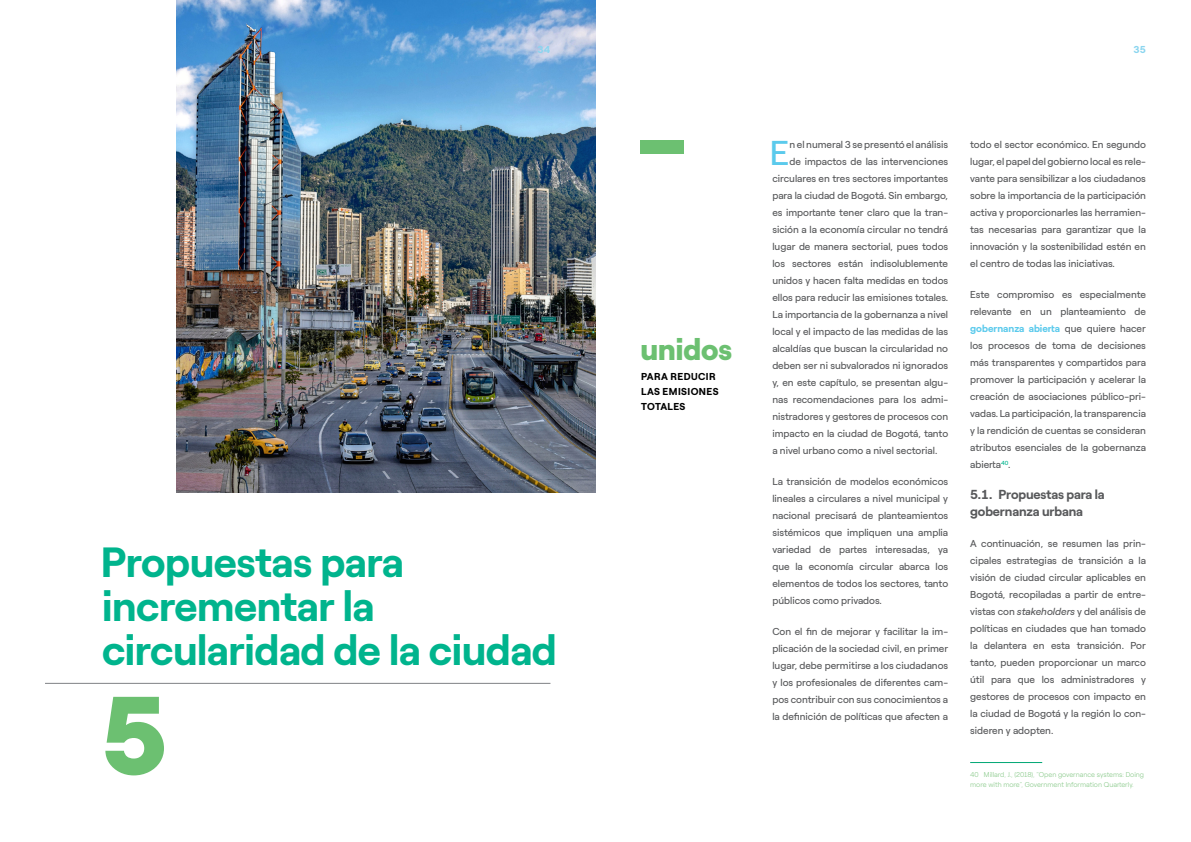
<style>
.page{position:relative;width:1191px;height:842px;background:#fff}
.page>*{position:absolute;margin:0;border:0;box-sizing:border-box;transform-origin:0 0}
.Left{font:900 111px "Roobert ENEL";color:#6cc071}
.t1{font:700 42px/44px "Roobert ENEL";letter-spacing:-.01em;color:#00b48d}
.general{font:34.3px "Roobert ENEL";color:#5bcaec}
._40_40_Left{font:900 30px "Roobert ENEL";color:#6cc071}
.t2{font:700 13px/17px "Roobert ENEL";letter-spacing:-.01em;color:#58595b}
.general-2{font:10px/17px "Roobert ENEL";color:#58595b;text-align:justify}
._10_12_Left{font:700 10px/15px "Roobert ENEL";letter-spacing:.035em;color:#000}
.t3{font:700 10px "Roobert ENEL";color:#8ad5ef}
.nota_pagina{font:300 7px "Roobert ENEL";color:#8aca8b}
.s1{font-weight:700;color:#5bcaec}
.s2{font-style:italic}
</style>
<div class="page">
<hr style="left:970px;top:762px;width:72px;height:1px;background:#00a775">
<img style="left:177px;top:0;width:418px;height:492px">
<hr style="left:45px;top:683px;width:505px;height:1px;background:#808285">
<div style="left:640px;top:140px;width:44px;height:13px;background:#6cc071"></div>
<p class="t3" style="left:537px;top:41px;width:15px">34</p>
<p class="t3" style="left:1133px;top:41px;width:14px">35</p>
<p class="t1" style="left:102px;top:536px;width:456px;text-indent:-57px">5. Propuestas para incrementar la circularidad de la ciudad</p>
<p class="Left" style="left:100px;top:648px;width:70px">5</p>
<p class="_40_40_Left" style="left:640px;top:326px;width:93px">unidos</p>
<p class="_10_12_Left" style="left:641px;top:368px;width:79px">PARA REDUCIR<br>LAS EMISIONES<br>TOTALES</p>
<p class="general" style="left:770px;top:127px;width:21px">E</p>
<p class="general-2" style="left:789px;top:135px;width:160px">n el numeral 3 se presentó el análisis</p>
<p class="general-2" style="left:789px;top:152px;width:160px">de impactos de las intervenciones</p>
<p class="general-2" style="left:772px;top:169px;width:177px">circulares en tres sectores importantes</p>
<p class="general-2" style="left:772px;top:186px;width:177px">para la ciudad de Bogotá. Sin embargo,</p>
<p class="general-2" style="left:772px;top:203px;width:177px">es importante tener claro que la tran-</p>
<p class="general-2" style="left:772px;top:220px;width:177px">sición a la economía circular no tendrá</p>
<p class="general-2" style="left:772px;top:237px;width:177px">lugar de manera sectorial, pues todos</p>
<p class="general-2" style="left:772px;top:254px;width:177px">los sectores están indisolublemente</p>
<p class="general-2" style="left:772px;top:271px;width:177px">unidos y hacen falta medidas en todos</p>
<p class="general-2" style="left:772px;top:288px;width:177px">ellos para reducir las emisiones totales.</p>
<p class="general-2" style="left:772px;top:305px;width:177px">La importancia de la gobernanza a nivel</p>
<p class="general-2" style="left:772px;top:322px;width:177px">local y el impacto de las medidas de las</p>
<p class="general-2" style="left:772px;top:339px;width:177px">alcaldías que buscan la circularidad no</p>
<p class="general-2" style="left:772px;top:356px;width:177px">deben ser ni subvalorados ni ignorados</p>
<p class="general-2" style="left:772px;top:373px;width:177px">y, en este capítulo, se presentan algu-</p>
<p class="general-2" style="left:772px;top:390px;width:177px">nas recomendaciones para los admi-</p>
<p class="general-2" style="left:772px;top:407px;width:177px">nistradores y gestores de procesos con</p>
<p class="general-2" style="left:772px;top:424px;width:177px">impacto en la ciudad de Bogotá, tanto</p>
<p class="general-2" style="left:772px;top:441px;width:166px">a nivel urbano como a nivel sectorial.</p>
<p class="general-2" style="left:772px;top:472px;width:177px">La transición de modelos económicos lineales a circulares a nivel municipal y nacional precisará de planteamientos sistémicos que impliquen una amplia variedad de partes interesadas, ya que la economía circular abarca los elementos de todos los sectores, tanto públicos como privados.</p>
<p class="general-2" style="left:772px;top:622px;width:177px">Con el fin de mejorar y facilitar la im&shy;plicación de la sociedad civil, en primer lugar, debe permitirse a los ciudadanos y los profesionales de diferentes cam&shy;pos contribuir con sus conocimientos a la definición de políticas que afecten a</p>
<p class="general-2" style="left:970px;top:135px;width:177px">todo el sector económico. En segundo lugar, el papel del gobierno local es rele&shy;vante para sensibilizar a los ciudadanos sobre la importancia de la participación activa y proporcionarles las herramien&shy;tas necesarias para garantizar que la innovación y la sostenibilidad estén en el centro de todas las iniciativas.</p>
<p class="general-2" style="left:970px;top:285px;width:177px">Este compromiso es especialmente relevante en un planteamiento de <span class="s1">gobernanza abierta</span> que quiere hacer los procesos de toma de decisiones más transparentes y compartidos para promover la participación y acelerar la creación de asociaciones público-pri&shy;vadas. La participación, la transparencia y la rendición de cuentas se consideran atributos esenciales de la gobernanza abierta<sup>40</sup>.</p>
<p class="t2" style="left:970px;top:485px;width:136px">5.1. Propuestas para la gobernanza urbana</p>
<p class="general-2" style="left:970px;top:534px;width:177px">A continuación, se resumen las prin&shy;cipales estrategias de transición a la visión de ciudad circular aplicables en Bogotá, recopiladas a partir de entre&shy;vistas con <span class="s2">stakeholders</span> y del análisis de políticas en ciudades que han tomado la delantera en esta transición. Por tanto, pueden proporcionar un marco útil para que los administradores y gestores de procesos con impacto en la ciudad de Bogotá y la región lo con&shy;sideren y adopten.</p>
<p class="nota_pagina" style="left:970px;top:769px;width:175px">40 Millard, J., (2018), “Open governance systems: Doing</p>
<p class="nota_pagina" style="left:970px;top:779px;width:165px">more with more”, Government Information Quarterly.</p>
</div>
